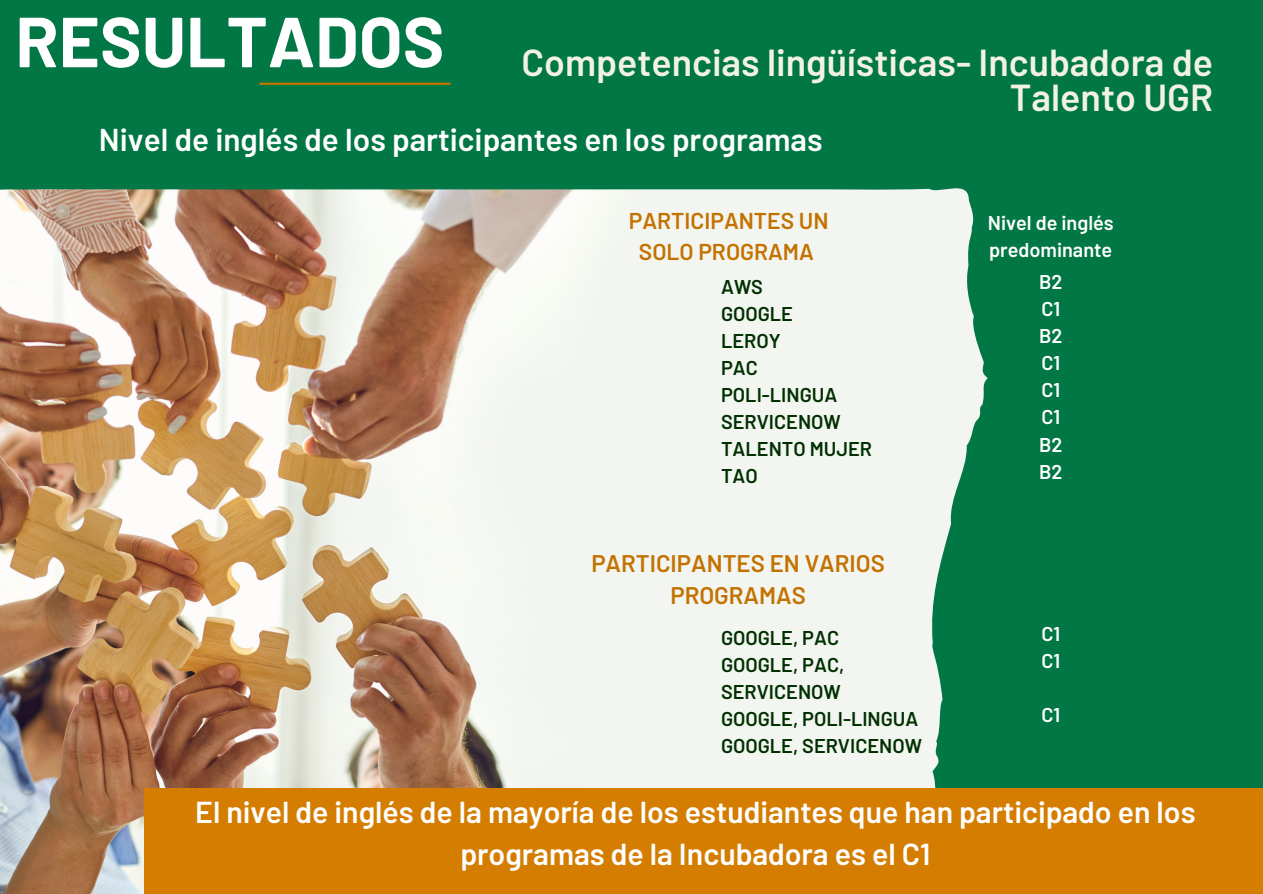
<style>
.page{position:relative;width:1263px;height:894px;background:#fff}
.page>*{position:absolute;margin:0;border:0;box-sizing:border-box;transform-origin:0 0}
.t1{font:700 70.65px "Barlow";color:#fff}
.t2{font:600 37.5px/34.8px "Barlow";color:#f1f2e2;text-align:right}
.t3{font:600 31.5px "Barlow";color:#fff}
.t4{font:600 30.15px/41.8px "Barlow";color:#fff;text-align:center}
.t5{font:600 24px/32.7px "Barlow";color:#c37200;text-align:center}
.t6{font:600 22.8px/31px "Barlow";color:#c37200;text-align:center}
.t7{font:600 19.95px/27px "Barlow";color:#003000}
.t8{font:600 19.95px/27px "Barlow";color:#fff;text-align:justify}
</style>
<div class="page">
<div style="left:0;top:0;width:1263px;height:893px;background:#074"></div>
<hr style="left:260px;top:83px;width:190px;height:2px;background:#c37200">
<img style="left:0;top:188px;width:988px;height:705px">
<div style="left:145px;top:787px;width:1118px;height:106px;background:#d57d01"></div>
<h5 class="t1" style="left:15px;top:-3px;width:431px">RESULTADOS</h5>
<h3 class="t2" style="left:521px;top:43px;width:693px">Competencias lingüísticas- Incubadora de<br>Talento UGR</h3>
<h5 class="t3" style="left:99px;top:119px;width:725px">Nivel de inglés de los participantes en los programas</h5>
<h4 class="t6" style="left:629px;top:204px;width:201px">PARTICIPANTES UN<br>SOLO PROGRAMA</h4>
<h2 class="t7" style="left:721px;top:272px;width:152px">AWS<br>GOOGLE<br>LEROY<br>PAC<br>POLI-LINGUA<br>SERVICENOW<br>TALENTO MUJER<br>TAO</h2>
<p class="t5" style="left:591px;top:545px;width:295px">PARTICIPANTES EN VARIOS<br>PROGRAMAS</p>
<h3 class="t7" style="left:721px;top:623px;width:202px">GOOGLE, PAC<br>GOOGLE, PAC,<br>SERVICENOW<br>GOOGLE, POLI-LINGUA<br>GOOGLE, SERVICENOW</h3>
<h5 class="t8" style="left:988px;top:208px;width:127px">Nivel de inglés predominante</h5>
<p class="t8" style="left:1039px;top:267px;width:25px">B2<br>C1<br>B2<br>C1<br>C1<br>C1<br>B2<br>B2</p>
<h4 class="t8" style="left:1041px;top:619px;width:20px">C1</h4>
<h5 class="t8" style="left:1041px;top:646px;width:20px">C1</h5>
<h5 class="t8" style="left:1041px;top:700px;width:20px">C1</h5>
<h5 class="t4" style="left:195px;top:789px;width:1002px">El nivel de inglés de la mayoría de los estudiantes que han participado en los programas de la Incubadora es el C1</h5>
</div>
